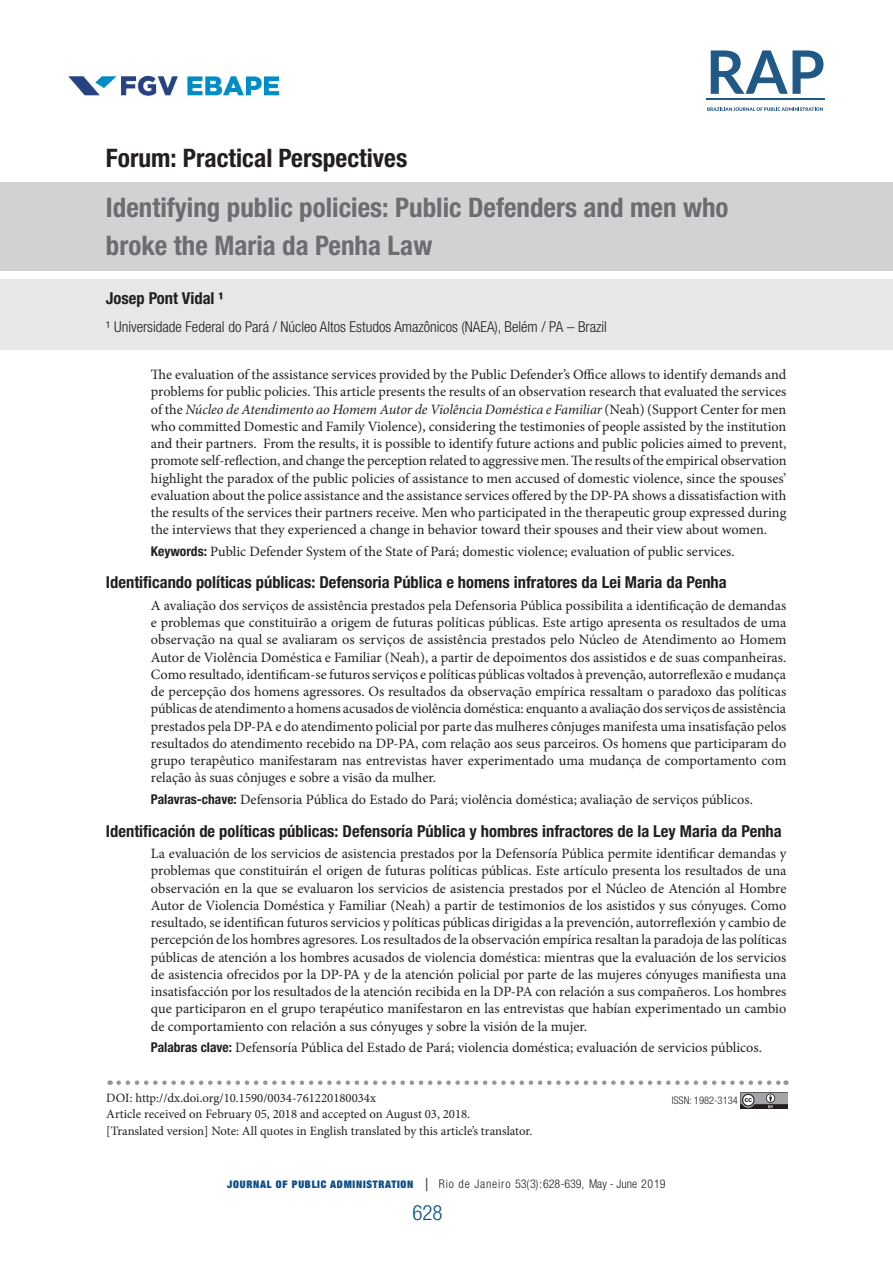
<style>
.page{position:relative;width:893px;height:1263px;background:#fff}
.page>*{position:absolute;margin:0;border:0;box-sizing:border-box;transform-origin:0 0}
.titulo{font:700 condensed 27px/37.5px "Helvetica Neue LT Std";color:#6c6d70}
.titulo-2{font:700 condensed 25.5px "Helvetica Neue LT Std";color:#231f20}
.t1{font:300 condensed 21px "Helvetica Neue LT Std";color:#0c4f89}
.SUB_ABERT{font:700 condensed 16.5px "Helvetica Neue LT Std";color:#231f20}
.autor_1{font:700 condensed 16.5px "Helvetica Neue LT Std";color:#231f20}
.autor_2{font:300 condensed 15px "Helvetica Neue LT Std";color:#231f20}
.ABERTURA{font:14.25px/17.2px "Minion Pro";color:#231f20;text-align:justify}
.nota_DOI{font:12.75px "Minion Pro";color:#231f20}
.t2{font:300 condensed 12px "Helvetica Neue LT Std";letter-spacing:.035em;color:#231f20}
.autor_2-2{font:300 condensed 10.5px "Helvetica Neue LT Std";color:#231f20}
.s1{font-style:italic}
.s2{font-family:"Helvetica Neue LT Std";font-weight:700;font-stretch:condensed;font-size:13.5px}
.s3{font-family:"Helvetica Neue";font-weight:900;font-stretch:expanded;font-size:10.5px;color:#0c4f89}
.s4{font-size:18px}
</style>
<div class="page">
<img style="left:68px;top:75px;width:212px;height:21px">
<svg style="left:707px;top:107px;width:116px;height:4px"></svg>
<hr style="left:706px;top:98px;width:119px;height:2px;background:#205886">
<svg style="left:711px;top:50px;width:112px;height:44px"></svg>
<div style="left:1px;top:182px;width:892px;height:89px;background:#d1d2d4"></div>
<div style="left:1px;top:279px;width:892px;height:71px;background:#e6e7e9"></div>
<svg style="left:119px;top:1080px;width:667px;height:5px"></svg>
<img style="left:740px;top:1092px;width:47px;height:16px">
<p class="titulo-2" style="left:106px;top:143px;width:303px">Forum: Practical Perspectives</p>
<p class="titulo" style="left:106px;top:189px;width:624px">Identifying public policies: Public Defenders and men who broke the Maria da Penha Law</p>
<p class="autor_1" style="left:106px;top:288px;width:119px">Josep Pont Vidal ¹</p>
<p class="autor_2" style="left:106px;top:318px;width:502px">¹ Universidade Federal do Pará / Núcleo Altos Estudos Amazônicos (NAEA), Belém / PA – Brazil</p>
<p class="ABERTURA" style="left:151px;top:366px;width:637px">The evaluation of the assistance services provided by the Public Defender’s Office allows to identify demands and problems for public policies. This article presents the results of an observation research that evaluated the services of the <span class="s1">Núcleo de Atendimento ao Homem Autor de Violência Doméstica e Familiar</span> (Neah) (Support Center for men who committed Domestic and Family Violence), considering the testimonies of people assisted by the institution and their partners. From the results, it is possible to identify future actions and public policies aimed to prevent, promote self-reflection, and change the perception related to aggressive men. The results of the empirical observation highlight the paradox of the public policies of assistance to men accused of domestic violence, since the spouses’ evaluation about the police assistance and the assistance services offered by the DP-PA shows a dissatisfaction with the results of the services their partners receive. Men who participated in the therapeutic group expressed during the interviews that they experienced a change in behavior toward their spouses and their view about women.</p>
<p class="ABERTURA" style="left:151px;top:543px;width:585px"><span class="s2">Keywords:</span> Public Defender System of the State of Pará; domestic violence; evaluation of public services.</p>
<p class="SUB_ABERT" style="left:106px;top:573px;width:622px">Identificando políticas públicas: Defensoria Pública e homens infratores da Lei Maria da Penha</p>
<p class="ABERTURA" style="left:151px;top:597px;width:637px">A avaliação dos serviços de assistência prestados pela Defensoria Pública possibilita a identificação de demandas e problemas que constituirão a origem de futuras políticas públicas. Este artigo apresenta os resultados de uma observação na qual se avaliaram os serviços de assistência prestados pelo Núcleo de Atendimento ao Homem Autor de Violência Doméstica e Familiar (Neah), a partir de depoimentos dos assistidos e de suas companheiras.<br>Como resultado, identificam-se futuros serviços e políticas públicas voltados à prevenção, autorreflexão e mudança de percepção dos homens agressores. Os resultados da observação empírica ressaltam o paradoxo das políticas públicas de atendimento a homens acusados de violência doméstica: enquanto a avaliação dos serviços de assistência prestados pela DP-PA e do atendimento policial por parte das mulheres cônjuges manifesta uma insatisfação pelos resultados do atendimento recebido na DP-PA, com relação aos seus parceiros. Os homens que participaram do grupo terapêutico manifestaram nas entrevistas haver experimentado uma mudança de comportamento com relação às suas cônjuges e sobre a visão da mulher.</p>
<p class="ABERTURA" style="left:151px;top:791px;width:603px"><span class="s2">Palavras-chave:</span> Defensoria Pública do Estado do Pará; violência doméstica; avaliação de serviços públicos.</p>
<p class="SUB_ABERT" style="left:106px;top:821px;width:677px">Identificación de políticas públicas: Defensoría Pública y hombres infractores de la Ley Maria da Penha</p>
<p class="ABERTURA" style="left:151px;top:845px;width:637px">La evaluación de los servicios de asistencia prestados por la Defensoría Pública permite identificar demandas y problemas que constituirán el origen de futuras políticas públicas. Este artículo presenta los resultados de una observación en la que se evaluaron los servicios de asistencia prestados por el Núcleo de Atención al Hombre Autor de Violencia Doméstica y Familiar (Neah) a partir de testimonios de los asistidos y sus cónyuges. Como resultado, se identifican futuros servicios y políticas públicas dirigidas a la prevención, autorreflexión y cambio de percepción de los hombres agresores. Los resultados de la observación empírica resaltan la paradoja de las políticas públicas de atención a los hombres acusados de violencia doméstica: mientras que la evaluación de los servicios de asistencia ofrecidos por la DP-PA y de la atención policial por parte de las mujeres cónyuges manifiesta una insatisfacción por los resultados de la atención recibida en la DP-PA con relación a sus compañeros. Los hombres que participaron en el grupo terapéutico manifestaron en las entrevistas que habían experimentado un cambio de comportamiento con relación a sus cónyuges y sobre la visión de la mujer.</p>
<p class="ABERTURA" style="left:151px;top:1039px;width:613px"><span class="s2">Palabras clave:</span> Defensoría Pública del Estado de Pará; violencia doméstica; evaluación de servicios públicos.</p>
<p class="nota_DOI" style="left:106px;top:1089px;width:271px">DOI: http://dx.doi.org/10.1590/0034-761220180034x</p>
<p class="nota_DOI" style="left:106px;top:1106px;width:365px">Article received on February 05, 2018 and accepted on August 03, 2018.</p>
<p class="nota_DOI" style="left:106px;top:1122px;width:427px">[Translated version] Note: All quotes in English translated by this article’s translator.</p>
<p class="autor_2-2" style="left:672px;top:1094px;width:68px">ISSN: 1982-3134</p>
<p class="t2" style="left:227px;top:1176px;width:440px"><span class="s3">JOURNAL OF PUBLIC ADMINISTRATION</span> <span class="s4">|</span> Rio de Janeiro 53(3):628-639, May - June 2019</p>
<p class="t1" style="left:412px;top:1200px;width:32px">628</p>
</div>
